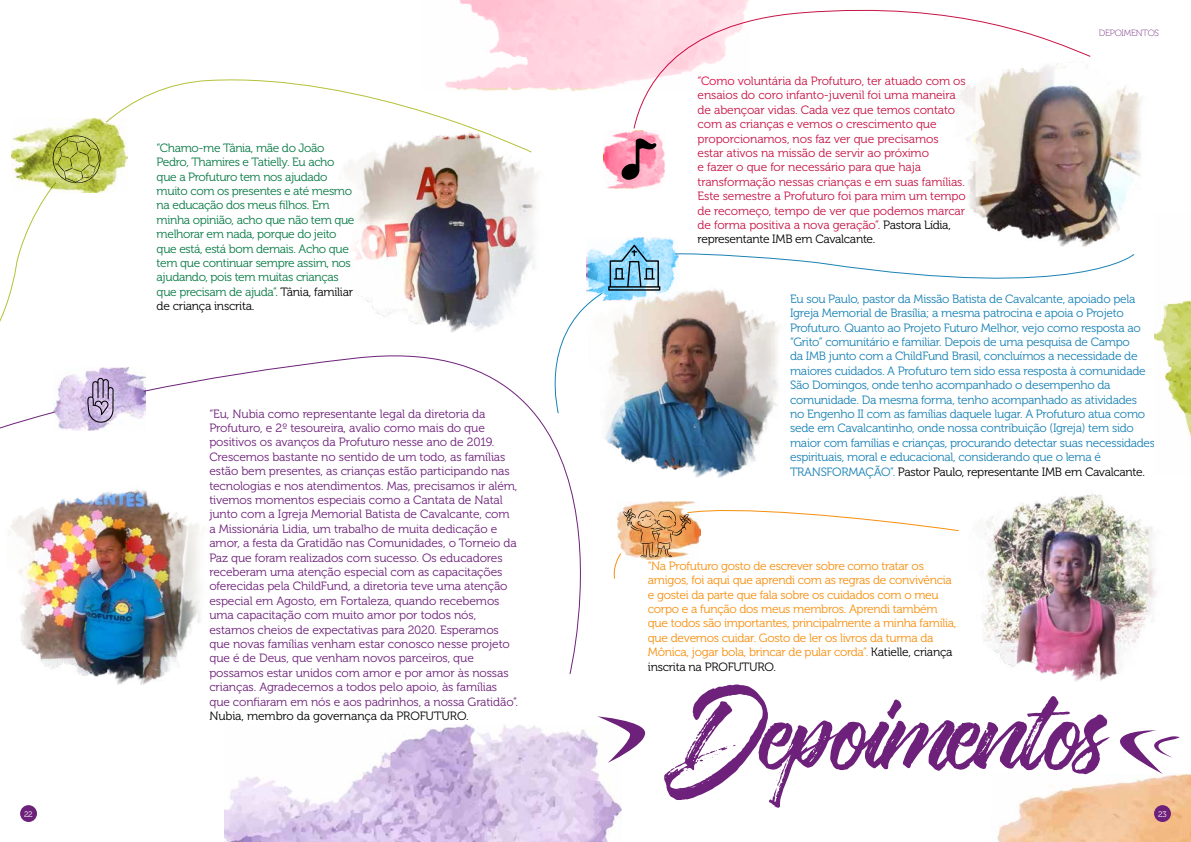
<style>
.page{position:relative;width:1191px;height:842px;background:#fff}
.page>*{position:absolute;margin:0;border:0;box-sizing:border-box;transform-origin:0 0}
.t1{font:121.4px "Twilight Script";letter-spacing:-.03em;color:#6e217a}
.t2{font:12px/14.4px "Museo 300";letter-spacing:-.01em;color:#6e217a}
.t3{font:12px/14.4px "Museo 300";letter-spacing:-.025em;color:#1a82b5}
.t4{font:12px/14.4px "Museo 300";letter-spacing:-.01em;color:#c71445}
.t5{font:12px/14.4px "Museo 300";letter-spacing:-.025em;color:#f78f0f}
.t6{font:12px/14.4px "Museo 300";letter-spacing:-.03em;color:#087a45}
.t7{font:12px "Museo 300";letter-spacing:-.01em;color:#000}
.t8{font:9px "Museo 100";letter-spacing:-.02em;color:#6e217a}
.t9{font:8px "Museo 300";color:#fff}
.s1{color:#000}
</style>
<div class="page">
<img style="left:997px;top:774px;width:194px;height:68px">
<img style="left:1154px;top:296px;width:37px;height:141px">
<svg style="left:633px;top:0;width:458px;height:129px"></svg>
<img style="left:625px;top:501px;width:70px;height:5px">
<svg style="left:619px;top:239px;width:57px;height:47px"></svg>
<img style="left:603px;top:130px;width:42px;height:36px">
<svg style="left:604px;top:131px;width:60px;height:57px"></svg>
<svg style="left:674px;top:253px;width:461px;height:33px"></svg>
<svg style="left:597px;top:716px;width:48px;height:40px"></svg>
<svg style="left:1120px;top:730px;width:71px;height:44px"></svg>
<div style="left:1154px;top:805px;width:16px;height:17px;background:#6e217a;border-radius:50%"></div>
<div style="left:20px;top:805px;width:17px;height:17px;background:#6e217a;border-radius:50%"></div>
<img style="left:11px;top:489px;width:190px;height:196px">
<img style="left:934px;top:58px;width:207px;height:189px">
<img style="left:568px;top:286px;width:210px;height:192px">
<img style="left:983px;top:494px;width:174px;height:187px">
<img style="left:532px;top:0;width:217px;height:91px">
<svg style="left:459px;top:0;width:288px;height:87px;fill:#ffd9e3"></svg>
<svg style="left:621px;top:137px;width:35px;height:43px;background:#b46d81"></svg>
<svg style="left:0;top:72px;width:532px;height:359px"></svg>
<img style="left:225px;top:724px;width:396px;height:118px">
<svg style="left:613px;top:506px;width:346px;height:73px"></svg>
<svg style="left:554px;top:245px;width:106px;height:169px"></svg>
<p class="t6" style="left:157px;top:141px;width:199px">“Chamo-me Tânia, mãe do João<br>Pedro, Thamires e Tatielly. Eu acho que a Profuturo tem nos ajudado muito com os presentes e até mesmo na educação dos meus filhos. Em minha opinião, acho que não tem que melhorar em nada, porque do jeito que está, está bom demais. Acho que tem que continuar sempre assim, nos ajudando, pois tem muitas crianças que precisam de ajuda”. <span class="s1">Tânia, familiar de criança inscrita.</span></p>
<p class="t2" style="left:209px;top:406px;width:310px">“Eu, Nubia como representante legal da diretoria da Profuturo, e 2º tesoureira, avalio como mais do que positivos os avanços da Profuturo nesse ano de 2019.<br>Crescemos bastante no sentido de um todo, as famílias estão bem presentes, as crianças estão participando nas tecnologias e nos atendimentos. Mas, precisamos ir além, tivemos momentos especiais como a Cantata de Natal junto com a Igreja Memorial Batista de Cavalcante, com a Missionária Lidia, um trabalho de muita dedicação e amor, a festa da Gratidão nas Comunidades, o Torneio da Paz que foram realizados com sucesso. Os educadores receberam uma atenção especial com as capacitações oferecidas pela ChildFund, a diretoria teve uma atenção especial em Agosto, em Fortaleza, quando recebemos uma capacitação com muito amor por todos nós, estamos cheios de expectativas para 2020. Esperamos que novas famílias venham estar conosco nesse projeto que é de Deus, que venham novos parceiros, que possamos estar unidos com amor e por amor às nossas crianças. Agradecemos a todos pelo apoio, às famílias que confiaram em nós e aos padrinhos, a nossa Gratidão”.</p>
<p class="t7" style="left:209px;top:709px;width:261px">Nubia, membro da governança da PROFUTURO.</p>
<p class="t4" style="left:697px;top:74px;width:270px">“Como voluntária da Profuturo, ter atuado com os ensaios do coro infanto-juvenil foi uma maneira de abençoar vidas. Cada vez que temos contato com as crianças e vemos o crescimento que proporcionamos, nos faz ver que precisamos estar ativos na missão de servir ao próximo<br>e fazer o que for necessário para que haja transformação nessas crianças e em suas famílias.<br>Este semestre a Profuturo foi para mim um tempo de recomeço, tempo de ver que podemos marcar de forma positiva a nova geração”. <span class="s1">Pastora Lídia, representante IMB em Cavalcante.</span></p>
<p class="t8" style="left:1098px;top:28px;width:62px">DEPOIMENTOS</p>
<p class="t3" style="left:790px;top:292px;width:366px">Eu sou Paulo, pastor da Missão Batista de Cavalcante, apoiado pela Igreja Memorial de Brasília; a mesma patrocina e apoia o Projeto Profuturo. Quanto ao Projeto Futuro Melhor, vejo como resposta ao “Grito” comunitário e familiar. Depois de uma pesquisa de Campo<br>da IMB junto com a ChildFund Brasil, concluímos a necessidade de maiores cuidados. A Profuturo tem sido essa resposta à comunidade São Domingos, onde tenho acompanhado o desempenho da comunidade. Da mesma forma, tenho acompanhado as atividades<br>no Engenho II com as famílias daquele lugar. A Profuturo atua como sede em Cavalcantinho, onde nossa contribuição (Igreja) tem sido maior com famílias e crianças, procurando detectar suas necessidades espirituais, moral e educacional, considerando que o lema é TRANSFORMAÇÃO”. <span class="s1">Pastor Paulo, representante IMB em Cavalcante.</span></p>
<p class="t5" style="left:648px;top:559px;width:310px">“Na Profuturo gosto de escrever sobre como tratar os amigos, foi aqui que aprendi com as regras de convivência e gostei da parte que fala sobre os cuidados com o meu corpo e a função dos meus membros. Aprendi também que todos são importantes, principalmente a minha família, que devemos cuidar. Gosto de ler os livros da turma da Mônica, jogar bola, brincar de pular corda”. <span class="s1">Katielle, criança inscrita na PROFUTURO.</span></p>
<h1 class="t1" style="left:679px;top:665px;width:430px">Depoimentos</h1>
<p class="t9" style="left:24px;top:809px;width:10px">22</p>
<p class="t9" style="left:1158px;top:809px;width:10px">23</p>
</div>
